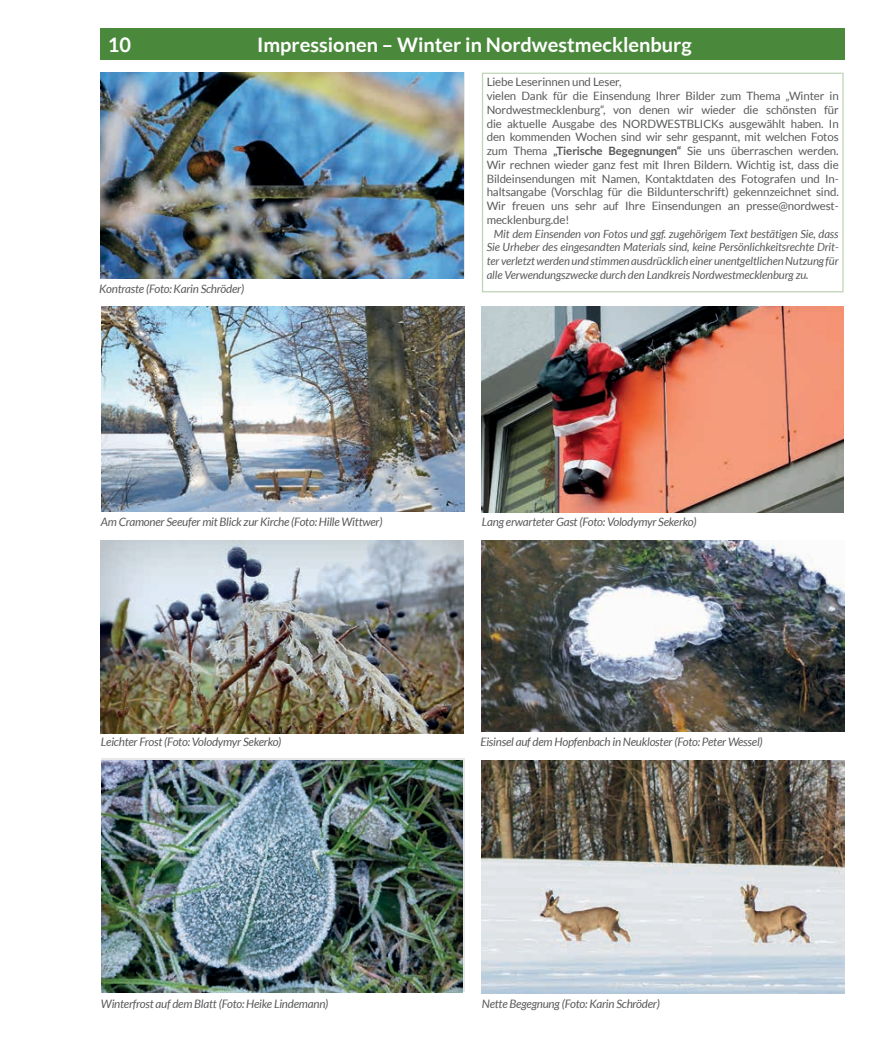
<style>
.page{position:relative;width:877px;height:1049px;background:#fff}
.page>*{position:absolute;margin:0;border:0;box-sizing:border-box;transform-origin:0 0}
.t1{font:700 20px "Lato";color:#fff}
.t2{font:italic 11.62px "Lato";letter-spacing:-.02em;color:#58595b}
.t3{font:11.5px/13.8px "Lato";letter-spacing:-.01em;color:#58595b}
.t4{font:italic 11.25px/13.8px "Lato";letter-spacing:-.01em;color:#58595b;text-align:justify}
.s1{font-weight:700}
</style>
<div class="page">
<div style="left:101px;top:28px;width:744px;height:32px;background:#4a893b"></div>
<div style="left:482px;top:73px;width:362px;height:219px;border:1px solid #bfd3b6"></div>
<img style="left:101px;top:760px;width:361px;height:232px">
<img style="left:482px;top:540px;width:363px;height:192px">
<img style="left:101px;top:540px;width:363px;height:193px">
<img style="left:482px;top:760px;width:363px;height:234px">
<img style="left:101px;top:73px;width:363px;height:205px">
<img style="left:102px;top:306px;width:363px;height:205px">
<img style="left:482px;top:306px;width:361px;height:206px">
<h1 class="t1" style="left:108px;top:34px;width:25px">10</h1>
<h1 class="t1" style="left:257px;top:34px;width:436px">Impressionen – Winter in Nordwestmecklenburg</h1>
<p class="t3" style="left:487px;top:75px;width:354px">Liebe Leserinnen und Leser,<br>vielen Dank für die Einsendung Ihrer Bilder zum Thema „Winter in Nordwestmecklenburg“, von denen wir wieder die schönsten für die aktuelle Ausgabe des NORDWESTBLICKs ausgewählt haben. In den kommenden Wochen sind wir sehr gespannt, mit welchen Fotos zum Thema <span class="s1">„Tierische Begegnungen“</span> Sie uns überraschen werden.<br>Wir rechnen wieder ganz fest mit Ihren Bildern. Wichtig ist, dass die Bildeinsendungen mit Namen, Kontaktdaten des Fotografen und In&shy;haltsangabe (Vorschlag für die Bildunterschrift) gekennzeichnet sind.<br>Wir freuen uns sehr auf Ihre Einsendungen an presse@nordwest&shy;mecklenburg.de!</p>
<p class="t4" style="left:487px;top:227px;width:353px;text-indent:7px">Mit dem Einsenden von Fotos und ggf. zugehörigem Text bestätigen Sie, dass Sie Urheber des eingesandten Materials sind, keine Persönlichkeitsrechte Drit&shy;ter verletzt werden und stimmen ausdrücklich einer unentgeltlichen Nutzung für alle Verwendungszwecke durch den Landkreis Nordwestmecklenburg zu.</p>
<p class="t2" style="left:99px;top:282px;width:147px">Kontraste (Foto: Karin Schröder)</p>
<p class="t2" style="left:101px;top:516px;width:283px">Am Cramoner Seeufer mit Blick zur Kirche (Foto: Hille Wittwer)</p>
<p class="t2" style="left:482px;top:516px;width:216px">Lang erwarteter Gast (Foto: Volodymyr Sekerko)</p>
<p class="t2" style="left:101px;top:736px;width:182px">Leichter Frost (Foto: Volodymyr Sekerko)</p>
<p class="t2" style="left:101px;top:997px;width:229px">Winterfrost auf dem Blatt (Foto: Heike Lindemann)</p>
<p class="t2" style="left:480px;top:736px;width:284px">Eisinsel auf dem Hopfenbach in Neukloster (Foto: Peter Wessel)</p>
<p class="t2" style="left:482px;top:997px;width:180px">Nette Begegnung (Foto: Karin Schröder)</p>
</div>
